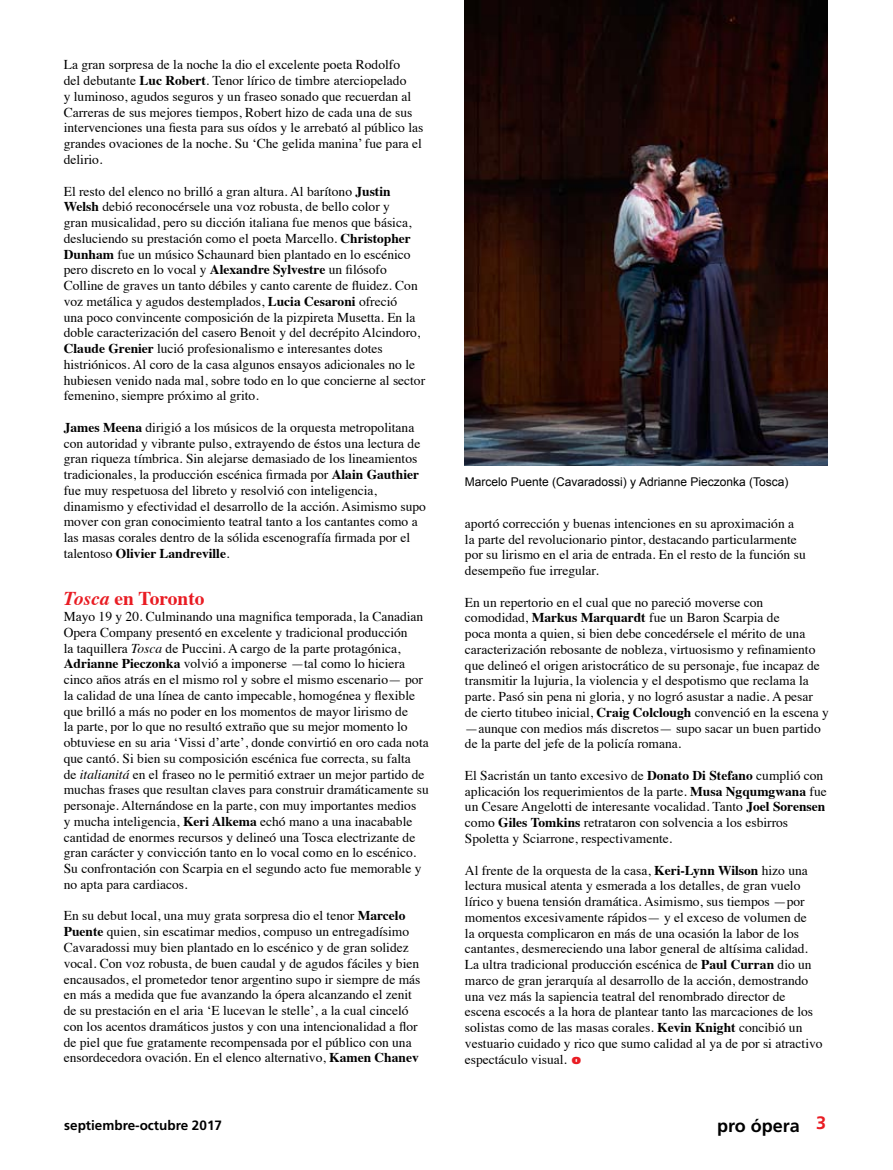
<style>
.page{position:relative;width:893px;height:1170px;background:#fff}
.page>*{position:absolute;margin:0;border:0;box-sizing:border-box;transform-origin:0 0}
.t1{font:700 19.5px "Times";color:#e91c23}
.t2{font:700 18px "Frutiger";color:#000}
.t3{font:13.5px/15.8px "Times";color:#000}
.t4{font:700 13.5px "Frutiger";color:#000}
.t5{font:12px "Arial";color:#000}
.s1{font-weight:700}
.s2{font-style:italic}
.s3{font-family:"Frutiger";font-weight:900;color:#e91c23}
</style>
<div class="page">
<img style="left:465px;top:0;width:363px;height:465px">
<p class="t3" style="left:64px;top:56px;width:361px">La gran sorpresa de la noche la dio el excelente poeta Rodolfo<br>del debutante <span class="s1">Luc Robert</span>. Tenor lírico de timbre aterciopelado<br>y luminoso, agudos seguros y un fraseo sonado que recuerdan al Carreras de sus mejores tiempos, Robert hizo de cada una de sus intervenciones una fiesta para sus oídos y le arrebató al público las grandes ovaciones de la noche. Su ‘Che gelida manina’ fue para el delirio.</p>
<p class="t3" style="left:64px;top:182px;width:363px">El resto del elenco no brilló a gran altura. Al barítono <span class="s1">Justin Welsh</span> debió reconocérsele una voz robusta, de bello color y<br>gran musicalidad, pero su dicción italiana fue menos que básica, desluciendo su prestación como el poeta Marcello. <span class="s1">Christopher Dunham</span> fue un músico Schaunard bien plantado en lo escénico pero discreto en lo vocal y <span class="s1">Alexandre Sylvestre</span> un filósofo Colline de graves un tanto débiles y canto carente de fluidez. Con voz metálica y agudos destemplados, <span class="s1">Lucia Cesaroni</span> ofreció<br>una poco convincente composición de la pizpireta Musetta. En la doble caracterización del casero Benoit y del decrépito Alcindoro, <span class="s1">Claude Grenier</span> lució profesionalismo e interesantes dotes histriónicos. Al coro de la casa algunos ensayos adicionales no le hubiesen venido nada mal, sobre todo en lo que concierne al sector femenino, siempre próximo al grito.</p>
<p class="t3" style="left:64px;top:418px;width:364px"><span class="s1">James Meena</span> dirigió a los músicos de la orquesta metropolitana con autoridad y vibrante pulso, extrayendo de éstos una lectura de gran riqueza tímbrica. Sin alejarse demasiado de los lineamientos tradicionales, la producción escénica firmada por <span class="s1">Alain Gauthier </span>fue muy respetuosa del libreto y resolvió con inteligencia, dinamismo y efectividad el desarrollo de la acción. Asimismo supo mover con gran conocimiento teatral tanto a los cantantes como a las masas corales dentro de la sólida escenografía firmada por el talentoso <span class="s1">Olivier Landreville</span>.</p>
<h1 class="t1" style="left:64px;top:580px;width:142px"><span class="s2">Tosca</span> en Toronto</h1>
<p class="t3" style="left:64px;top:607px;width:366px">Mayo 19 y 20. Culminando una magnifica temporada, la Canadian Opera Company presentó en excelente y tradicional producción<br>la taquillera <span class="s2">Tosca</span> de Puccini. A cargo de la parte protagónica, <span class="s1">Adrianne Pieczonka</span> volvió a imponerse —tal como lo hiciera cinco años atrás en el mismo rol y sobre el mismo escenario— por la calidad de una línea de canto impecable, homogénea y flexible que brilló a más no poder en los momentos de mayor lirismo de<br>la parte, por lo que no resultó extraño que su mejor momento lo obtuviese en su aria ‘Vissi d’arte’, donde convirtió en oro cada nota que cantó. Si bien su composición escénica fue correcta, su falta<br>de <span class="s2">italianitá</span> en el fraseo no le permitió extraer un mejor partido de muchas frases que resultan claves para construir dramáticamente su personaje. Alternándose en la parte, con muy importantes medios<br>y mucha inteligencia, <span class="s1">Keri Alkema</span> echó mano a una inacabable cantidad de enormes recursos y delineó una Tosca electrizante de gran carácter y convicción tanto en lo vocal como en lo escénico.<br>Su confrontación con Scarpia en el segundo acto fue memorable y no apta para cardiacos.</p>
<p class="t3" style="left:64px;top:906px;width:358px">En su debut local, una muy grata sorpresa dio el tenor <span class="s1">Marcelo Puente</span> quien, sin escatimar medios, compuso un entregadísimo Cavaradossi muy bien plantado en lo escénico y de gran solidez vocal. Con voz robusta, de buen caudal y de agudos fáciles y bien encausados, el prometedor tenor argentino supo ir siempre de más en más a medida que fue avanzando la ópera alcanzando el zenit de su prestación en el aria ‘E lucevan le stelle’, a la cual cinceló con los acentos dramáticos justos y con una intencionalidad a flor de piel que fue gratamente recompensada por el público con una ensordecedora ovación. En el elenco alternativo, <span class="s1">Kamen Chanev</span></p>
<p class="t5" style="left:465px;top:474px;width:325px">Marcelo Puente (Cavaradossi) y Adrianne Pieczonka (Tosca)</p>
<p class="t3" style="left:465px;top:514px;width:342px">aportó corrección y buenas intenciones en su aproximación a la parte del revolucionario pintor, destacando particularmente por su lirismo en el aria de entrada. En el resto de la función su desempeño fue irregular.</p>
<p class="t3" style="left:465px;top:593px;width:366px">En un repertorio en el cual que no pareció moverse con comodidad, <span class="s1">Markus Marquardt</span> fue un Baron Scarpia de<br>poca monta a quien, si bien debe concedérsele el mérito de una caracterización rebosante de nobleza, virtuosismo y refinamiento que delineó el origen aristocrático de su personaje, fue incapaz de transmitir la lujuria, la violencia y el despotismo que reclama la parte. Pasó sin pena ni gloria, y no logró asustar a nadie. A pesar de cierto titubeo inicial, <span class="s1">Craig Colclough</span> convenció en la escena y —aunque con medios más discretos— supo sacar un buen partido de la parte del jefe de la policía romana.</p>
<p class="t3" style="left:465px;top:766px;width:363px">El Sacristán un tanto excesivo de <span class="s1">Donato Di Stefano</span> cumplió con aplicación los requerimientos de la parte. <span class="s1">Musa Ngqumgwana</span> fue un Cesare Angelotti de interesante vocalidad. Tanto <span class="s1">Joel Sorensen </span>como <span class="s1">Giles Tomkins</span> retrataron con solvencia a los esbirros Spoletta y Sciarrone, respectivamente.</p>
<p class="t3" style="left:465px;top:860px;width:359px">Al frente de la orquesta de la casa, <span class="s1">Keri-Lynn Wilson</span> hizo una lectura musical atenta y esmerada a los detalles, de gran vuelo lírico y buena tensión dramática. Asimismo, sus tiempos —por momentos excesivamente rápidos— y el exceso de volumen de<br>la orquesta complicaron en más de una ocasión la labor de los cantantes, desmereciendo una labor general de altísima calidad.<br>La ultra tradicional producción escénica de <span class="s1">Paul Curran</span> dio un marco de gran jerarquía al desarrollo de la acción, demostrando una vez más la sapiencia teatral del renombrado director de escena escocés a la hora de plantear tanto las marcaciones de los solistas como de las masas corales. <span class="s1">Kevin Knight</span> concibió un vestuario cuidado y rico que sumo calidad al ya de por si atractivo espectáculo visual. <span class="s3">o</span></p>
<p class="t4" style="left:64px;top:1117px;width:159px">septiembre-octubre 201 7</p>
<h2 class="t2" style="left:717px;top:1114px;width:84px">pro ópera</h2>
</div>
